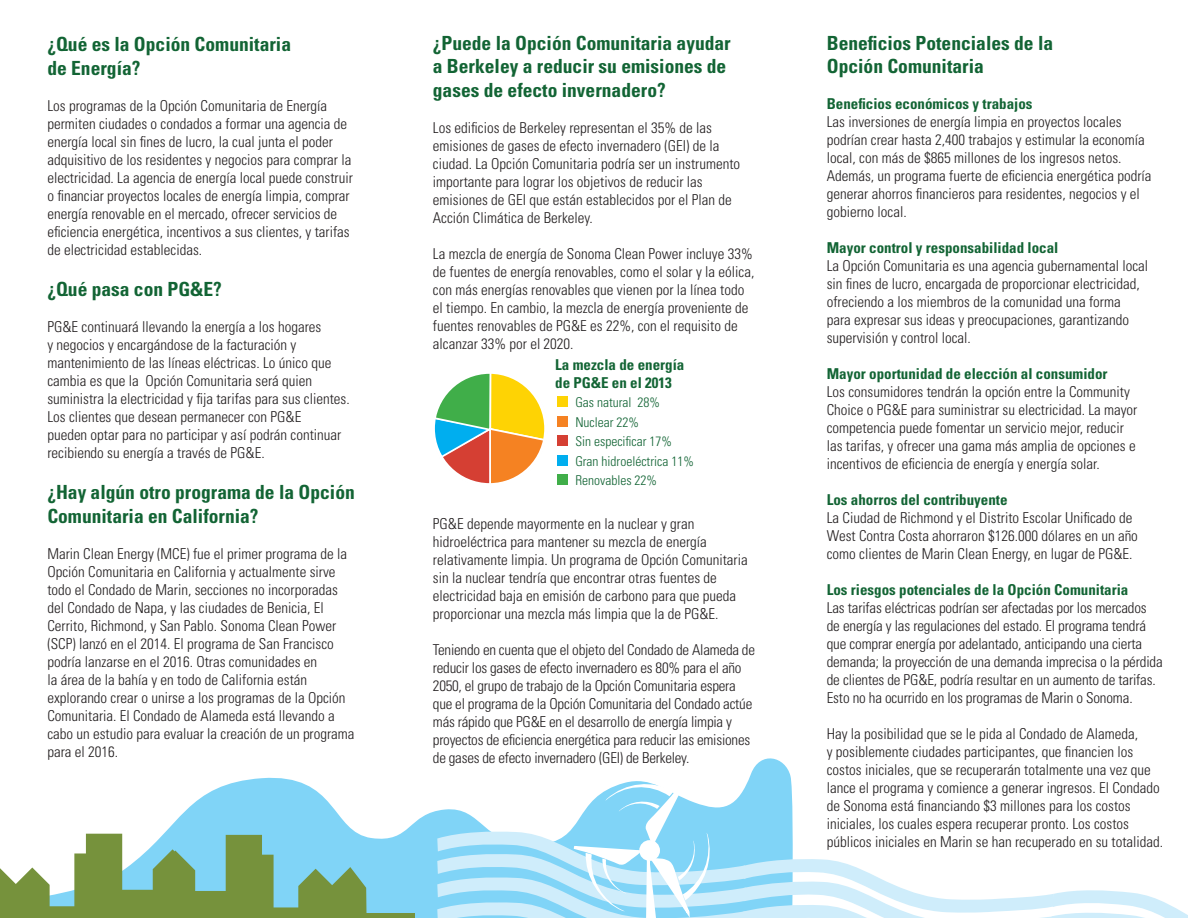
<style>
.page{position:relative;width:1188px;height:918px;background:#fff}
.page>*{position:absolute;margin:0;border:0;box-sizing:border-box;transform-origin:0 0}
.t1{font:700 condensed 19.5px/23.4px "Univers";color:#126434}
.t2{font:300 condensed 15px/18px "Univers";color:#231f20}
.t3{font:700 condensed 15px/18px "Univers";color:#126434}
.t4{font:300 condensed 13.5px "Univers";color:#126434}
</style>
<div class="page">
<svg style="left:86px;top:758px;width:705px;height:160px"></svg>
<svg style="left:437px;top:780px;width:751px;height:138px"></svg>
<svg style="left:0;top:834px;width:367px;height:84px;background:#8db590"></svg>
<hr style="left:366px;top:914px;width:49px;height:4px;background:#76923c">
<div style="left:557px;top:397px;width:11px;height:10px;background:#fed304"></div>
<div style="left:557px;top:416px;width:11px;height:11px;background:#f58222"></div>
<div style="left:557px;top:435px;width:11px;height:11px;background:#d53f33"></div>
<div style="left:557px;top:455px;width:11px;height:10px;background:#00aeef"></div>
<div style="left:557px;top:474px;width:11px;height:11px;background:#40ae49"></div>
<svg style="left:436px;top:375px;width:107px;height:107px"></svg>
<div style="left:431px;top:370px;width:117px;height:117px;border:4px solid #fff;border-radius:50%"></div>
<p class="t1" style="left:47px;top:33px;width:245px">¿Qué es la Opción Comunitaria de Energía?</p>
<p class="t2" style="left:47px;top:96px;width:307px">Los programas de la Opción Comunitaria de Energía permiten ciudades o condados a formar una agencia de energía local sin fines de lucro, la cual junta el poder adquisitivo de los residentes y negocios para comprar la electricidad. La agencia de energía local puede construir o financiar proyectos locales de energía limpia, comprar energía renovable en el mercado, ofrecer servicios de eficiencia energética, incentivos a sus clientes, y tarifas de electricidad establecidas.</p>
<p class="t1" style="left:47px;top:277px;width:176px">¿Qué pasa con PG&amp;E?</p>
<p class="t2" style="left:47px;top:318px;width:304px">PG&amp;E continuará llevando la energía a los hogares<br>y negocios y encargándose de la facturación y mantenimiento de las líneas eléctricas. Lo único que cambia es que la Opción Comunitaria será quien suministra la electricidad y fija tarifas para sus clientes.<br>Los clientes que desean permanecer con PG&amp;E<br>pueden optar para no participar y así podrán continuar recibiendo su energía a través de PG&amp;E.</p>
<p class="t1" style="left:47px;top:481px;width:309px">¿Hay algún otro programa de la Opción<br>Comunitaria en California?</p>
<p class="t2" style="left:47px;top:545px;width:309px">Marin Clean Energy (MCE) fue el primer programa de la Opción Comunitaria en California y actualmente sirve todo el Condado de Marin, secciones no incorporadas del Condado de Napa, y las ciudades de Benicia, El Cerrito, Richmond, y San Pablo. Sonoma Clean Power (SCP) lanzó en el 2014. El programa de San Francisco podría lanzarse en el 2016. Otras comunidades en<br>la área de la bahía y en todo de California están explorando crear o unirse a los programas de la Opción Comunitaria. El Condado de Alameda está llevando a cabo un estudio para evaluar la creación de un programa para el 2016.</p>
<p class="t1" style="left:433px;top:31px;width:299px">¿Puede la Opción Comunitaria ayudar a Berkeley a reducir su emisiones de gases de efecto invernadero?</p>
<p class="t2" style="left:433px;top:118px;width:309px">Los edificios de Berkeley representan el 35% de las emisiones de gases de efecto invernadero (GEI) de la ciudad. La Opción Comunitaria podría ser un instrumento importante para lograr los objetivos de reducir las emisiones de GEI que están establecidos por el Plan de Acción Climática de Berkeley.</p>
<p class="t2" style="left:433px;top:244px;width:323px">La mezcla de energía de Sonoma Clean Power incluye 33% de fuentes de energía renovables, como el solar y la eólica, con más energías renovables que vienen por la línea todo el tiempo. En cambio, la mezcla de energía proveniente de fuentes renovables de PG&amp;E es 22%, con el requisito de alcanzar 33% por el 2020.</p>
<p class="t3" style="left:555px;top:355px;width:131px">La mezcla de energía de PG&amp;E en el 2013</p>
<p class="t4" style="left:575px;top:394px;width:86px">Gas natural 28%</p>
<p class="t4" style="left:575px;top:414px;width:65px">Nuclear 22%</p>
<p class="t4" style="left:575px;top:433px;width:98px">Sin especificar 17%</p>
<p class="t4" style="left:575px;top:453px;width:120px">Gran hidroeléctrica 11%</p>
<p class="t4" style="left:575px;top:472px;width:83px">Renovables 22%</p>
<p class="t2" style="left:433px;top:514px;width:316px">PG&amp;E depende mayormente en la nuclear y gran hidroeléctrica para mantener su mezcla de energía relativamente limpia. Un programa de Opción Comunitaria sin la nuclear tendría que encontrar otras fuentes de electricidad baja en emisión de carbono para que pueda proporcionar una mezcla más limpia que la de PG&amp;E.</p>
<p class="t2" style="left:433px;top:640px;width:324px">Teniendo en cuenta que el objeto del Condado de Alameda de reducir los gases de efecto invernadero es 80% para el año 2050, el grupo de trabajo de la Opción Comunitaria espera que el programa de la Opción Comunitaria del Condado actúe más rápido que PG&amp;E en el desarrollo de energía limpia y proyectos de eficiencia energética para reducir las emisiones de gases de efecto invernadero (GEI) de Berkeley.</p>
<p class="t1" style="left:827px;top:31px;width:228px">Beneficios Potenciales de la<br>Opción Comunitaria</p>
<p class="t3" style="left:827px;top:95px;width:207px">Beneficios económicos y trabajos</p>
<p class="t2" style="left:827px;top:113px;width:326px">Las inversiones de energía limpia en proyectos locales podrían crear hasta 2,400 trabajos y estimular la economía local, con más de $865 millones de los ingresos netos.<br>Además, un programa fuerte de eficiencia energética podría generar ahorros financieros para residentes, negocios y el gobierno local.</p>
<p class="t3" style="left:827px;top:239px;width:233px">Mayor control y responsabilidad local</p>
<p class="t2" style="left:827px;top:257px;width:323px">La Opción Comunitaria es una agencia gubernamental local sin fines de lucro, encargada de proporcionar electricidad, ofreciendo a los miembros de la comunidad una forma para expresar sus ideas y preocupaciones, garantizando supervisión y control local.</p>
<p class="t3" style="left:827px;top:365px;width:282px">Mayor oportunidad de elección al consumidor</p>
<p class="t2" style="left:827px;top:383px;width:312px">Los consumidores tendrán la opción entre la Community Choice o PG&amp;E para suministrar su electricidad. La mayor competencia puede fomentar un servicio mejor, reducir las tarifas, y ofrecer una gama más amplia de opciones e incentivos de eficiencia de energía y energía solar.</p>
<p class="t3" style="left:827px;top:491px;width:182px">Los ahorros del contribuyente</p>
<p class="t2" style="left:827px;top:509px;width:313px">La Ciudad de Richmond y el Distrito Escolar Unificado de<br>West Contra Costa ahorraron $126.000 dólares en un año como clientes de Marin Clean Energy, en lugar de PG&amp;E.</p>
<p class="t3" style="left:827px;top:581px;width:303px">Los riesgos potenciales de la Opción Comunitaria</p>
<p class="t2" style="left:827px;top:599px;width:337px">Las tarifas eléctricas podrían ser afectadas por los mercados de energía y las regulaciones del estado. El programa tendrá que comprar energía por adelantado, anticipando una cierta demanda; la proyección de una demanda imprecisa o la pérdida de clientes de PG&amp;E, podría resultar en un aumento de tarifas.<br>Esto no ha ocurrido en los programas de Marin o Sonoma.</p>
<p class="t2" style="left:827px;top:725px;width:338px">Hay la posibilidad que se le pida al Condado de Alameda,<br>y posiblemente ciudades participantes, que financien los costos iniciales, que se recuperarán totalmente una vez que lance el programa y comience a generar ingresos. El Condado de Sonoma está financiando $3 millones para los costos iniciales, los cuales espera recuperar pronto. Los costos públicos iniciales en Marin se han recuperado en su totalidad.</p>
</div>
